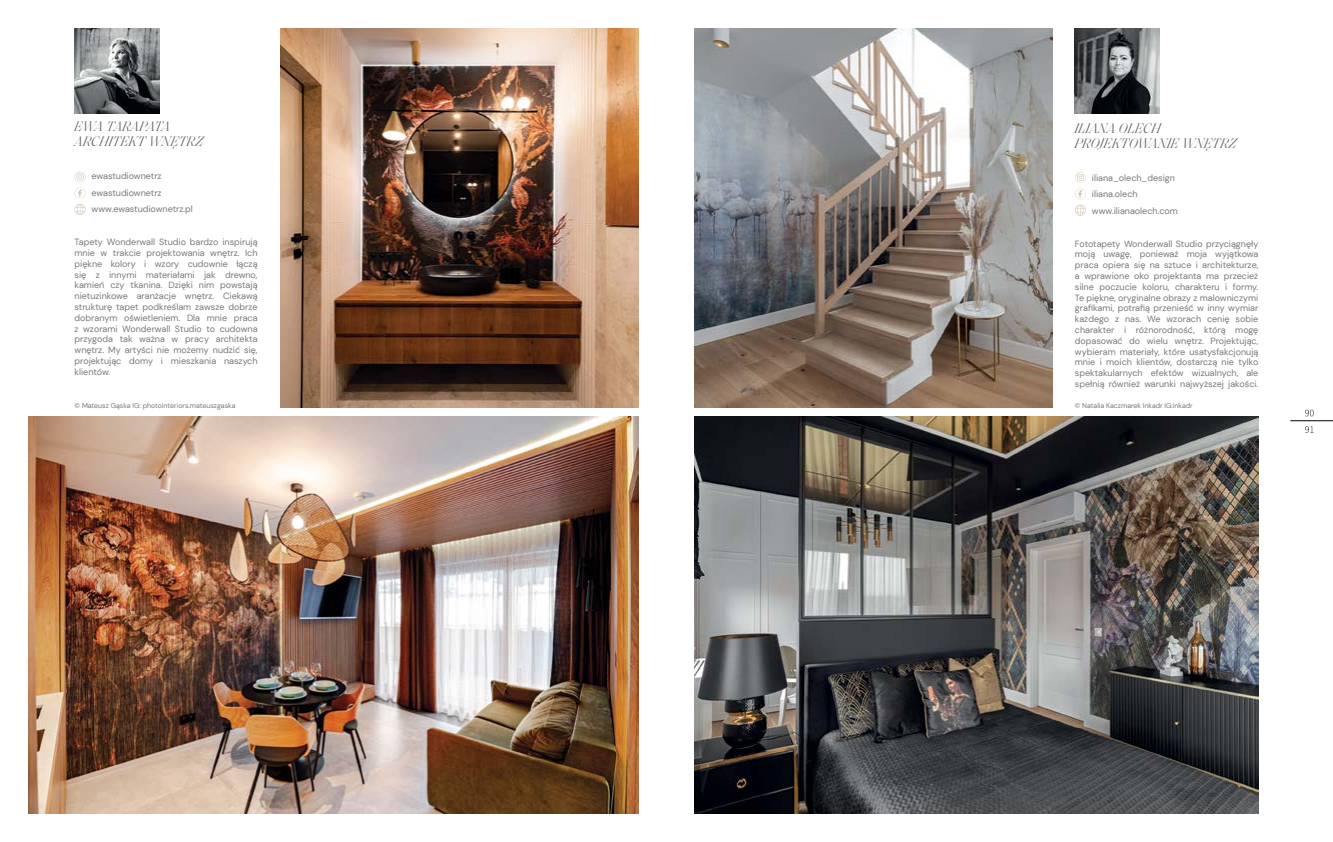
<style>
.page{position:relative;width:1333px;height:842px;background:#fff}
.page>*{position:absolute;margin:0;border:0;box-sizing:border-box;transform-origin:0 0}
.t1{font:italic 300 14px/15px "Saol Display";letter-spacing:.01em;color:#58595b}
.t2{font:9px/10.8px "DM Sans";color:#77787b}
.t3{font:7px "DM Sans";color:#77787b}
</style>
<div class="page">
<hr style="left:1290px;top:420px;width:42px;height:1px;background:#000">
<svg style="left:1305px;top:426px;width:8px;height:7px"></svg>
<svg style="left:1305px;top:410px;width:8px;height:6px"></svg>
<img style="left:75px;top:28px;width:85px;height:85px">
<img style="left:280px;top:28px;width:358px;height:380px">
<img style="left:28px;top:416px;width:610px;height:398px">
<img style="left:694px;top:416px;width:564px;height:398px">
<img style="left:694px;top:28px;width:358px;height:380px">
<svg style="left:75px;top:188px;width:11px;height:27px"></svg>
<svg style="left:75px;top:171px;width:11px;height:11px"></svg>
<img style="left:1074px;top:28px;width:85px;height:85px">
<svg style="left:1075px;top:205px;width:10px;height:11px"></svg>
<svg style="left:1075px;top:172px;width:10px;height:27px"></svg>
<h1 class="t1" style="left:75px;top:118px;width:130px">EWA TARAPATA<br>ARCHITEKT WNĘTRZ</h1>
<p class="t2" style="left:92px;top:168px;width:103px;line-height:16.5px">ewastudiownetrz ewastudiownetrz www.ewastudiownetrz.pl</p>
<p class="t2" style="left:75px;top:237px;width:184px;text-align:justify">Tapety Wonderwall Studio bardzo inspirują mnie w trakcie projektowania wnętrz. Ich piękne kolory i wzory cudownie łączą się z innymi materiałami jak drewno, kamień czy tkanina. Dzięki nim powstają nietuzinkowe aranżacje wnętrz. Ciekawą strukturę tapet podkreślam zawsze dobrze dobranym oświetleniem. Dla mnie praca z wzorami Wonderwall Studio to cudowna przygoda tak ważna w pracy architekta wnętrz. My artyści nie możemy nudzić się, projektując domy i mieszkania naszych klientów.</p>
<p class="t3" style="left:75px;top:401px;width:162px">© Mateusz Gąska IG: photointeriors.mateuszgaska</p>
<p class="t3" style="left:1074px;top:401px;width:119px">© Natalia Kaczmarek Inkadr IG:inkadr</p>
<h1 class="t1" style="left:1074px;top:120px;width:163px">ILIANA OLECH<br>PROJEKTOWANIE WNĘTRZ</h1>
<p class="t2" style="left:1091px;top:169px;width:87px;line-height:16.5px">iliana_olech_design iliana.olech www.ilianaolech.com</p>
<p class="t2" style="left:1074px;top:238px;width:185px;text-align:justify">Fototapety Wonderwall Studio przyciągnęły moją uwagę, ponieważ moja wyjątkowa praca opiera się na sztuce i architekturze, a wprawione oko projektanta ma przecież silne poczucie koloru, charakteru i formy.<br>Te piękne, oryginalne obrazy z malowniczymi grafikami, potrafią przenieść w inny wymiar każdego z nas. We wzorach cenię sobie charakter i różnorodność, którą mogę dopasować do wielu wnętrz. Projektując, wybieram materiały, które usatysfakcjonują mnie i moich klientów, dostarczą nie tylko spektakularnych efektów wizualnych, ale spełnią również warunki najwyższej jakości.</p>
</div>
